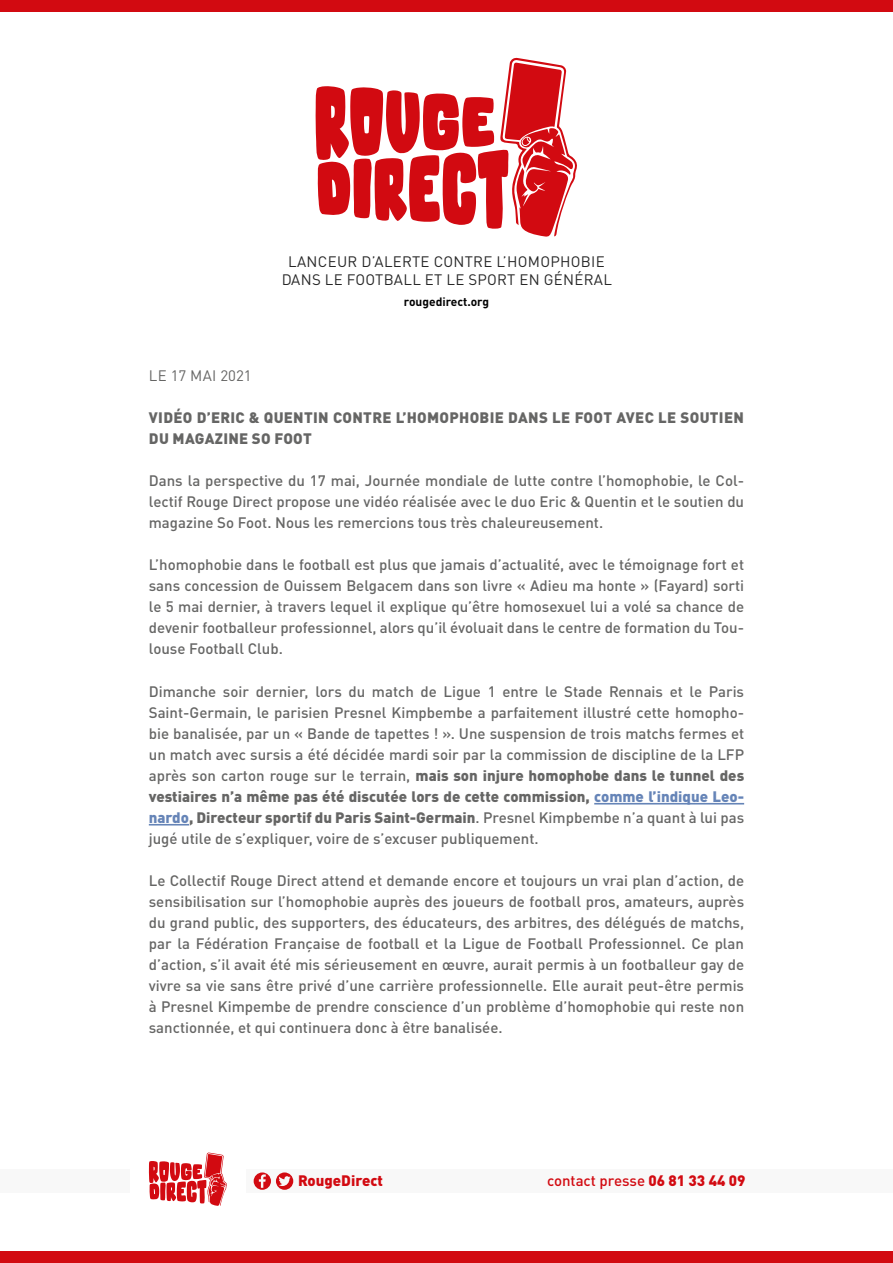
<style>
.page{position:relative;width:893px;height:1263px;background:#fff}
.page>*{position:absolute;margin:0;border:0;box-sizing:border-box;transform-origin:0 0}
.t1{font:500 15px/21px "DIN Pro";color:#4a4a49;text-align:justify}
.t2{font:900 15px/21px "DIN Pro";letter-spacing:.02em;color:#4a4a49}
.t3{font:15px/18px "DIN Pro";letter-spacing:.02em;color:#000;text-align:center}
.t4{font:500 15px "DIN Pro";color:#d20a11}
.t5{font:900 15px "DIN Pro";color:#d20a11}
.t6{font:15px "DIN Pro";color:#4a4a49}
.t7{font:700 12px "DIN Pro";color:#000}
.s1{font-weight:900}
.s2{font-weight:900;color:#4a6eaa}
</style>
<div class="page">
<div style="left:247px;top:1169px;width:646px;height:24px;background:#f8f8f8"></div>
<div style="left:0;top:0;width:893px;height:12px;background:#d20a11"></div>
<div style="left:0;top:1251px;width:893px;height:12px;background:#d20a11"></div>
<div style="left:0;top:1169px;width:129px;height:24px;background:#f8f8f8"></div>
<svg style="left:149px;top:1152px;width:78px;height:54px"></svg>
<svg style="left:315px;top:57px;width:262px;height:180px"></svg>
<svg style="left:254px;top:1172px;width:39px;height:18px"></svg>
<hr style="left:594px;top:803px;width:150px;height:1px;background:#4a6eaa">
<hr style="left:149px;top:824px;width:40px;height:1px;background:#4a6eaa">
<p class="t3" style="left:281px;top:251px;width:332px">LANCEUR D’ALERTE CONTRE L’HOMOPHOBIE<br>DANS LE FOOTBALL ET LE SPORT EN GÉNÉRAL</p>
<p class="t7" style="left:404px;top:292px;width:87px">rougedirect.org</p>
<p class="t6" style="left:149px;top:363px;width:104px">LE 17 MAI 2021</p>
<p class="t2" style="left:149px;top:405px;width:596px">VIDÉO D’ERIC &amp; QUENTIN CONTRE L’HOMOPHOBIE DANS LE FOOT AVEC LE SOUTIEN<br>DU MAGAZINE SO FOOT</p>
<p class="t1" style="left:149px;top:469px;width:597px">Dans la perspective du 17 mai, Journée mondiale de lutte contre l’homophobie, le Col&shy;lectif Rouge Direct propose une vidéo réalisée avec le duo Eric &amp; Quentin et le soutien du magazine So Foot. Nous les remercions tous très chaleureusement.</p>
<p class="t1" style="left:149px;top:553px;width:597px">L’homophobie dans le football est plus que jamais d’actualité, avec le témoignage fort et sans concession de Ouissem Belgacem dans son livre « Adieu ma honte » (Fayard) sorti le 5 mai dernier, à travers lequel il explique qu’être homosexuel lui a volé sa chance de devenir footballeur professionnel, alors qu’il évoluait dans le centre de formation du Tou&shy;louse Football Club.</p>
<p class="t1" style="left:149px;top:679px;width:597px">Dimanche soir dernier, lors du match de Ligue 1 entre le Stade Rennais et le Paris Saint-Germain, le parisien Presnel Kimpbembe a parfaitement illustré cette homopho&shy;bie banalisée, par un « Bande de tapettes ! ». Une suspension de trois matchs fermes et un match avec sursis a été décidée mardi soir par la commission de discipline de la LFP après son carton rouge sur le terrain, <span class="s1">mais son injure homophobe dans le tunnel des vestiaires n’a même pas été discutée lors de cette commission,</span> <span class="s2">comme l’indique Leo&shy;nardo</span><span class="s1">, Directeur sportif du Paris Saint-Germain</span>. Presnel Kimpbembe n’a quant à lui pas jugé utile de s’expliquer, voire de s’excuser publiquement.</p>
<p class="t1" style="left:149px;top:868px;width:597px">Le Collectif Rouge Direct attend et demande encore et toujours un vrai plan d’action, de sensibilisation sur l’homophobie auprès des joueurs de football pros, amateurs, auprès du grand public, des supporters, des éducateurs, des arbitres, des délégués de matchs, par la Fédération Française de football et la Ligue de Football Professionnel. Ce plan d’action, s’il avait été mis sérieusement en œuvre, aurait permis à un footballeur gay de vivre sa vie sans être privé d’une carrière professionnelle. Elle aurait peut-être permis à Presnel Kimpembe de prendre conscience d’un problème d’homophobie qui reste non sanctionnée, et qui continuera donc à être banalisée.</p>
<p class="t5" style="left:298px;top:1168px;width:86px">RougeDirect</p>
<p class="t4" style="left:547px;top:1169px;width:200px">contact presse <span class="s1">06 81 33 44 09</span></p>
</div>
